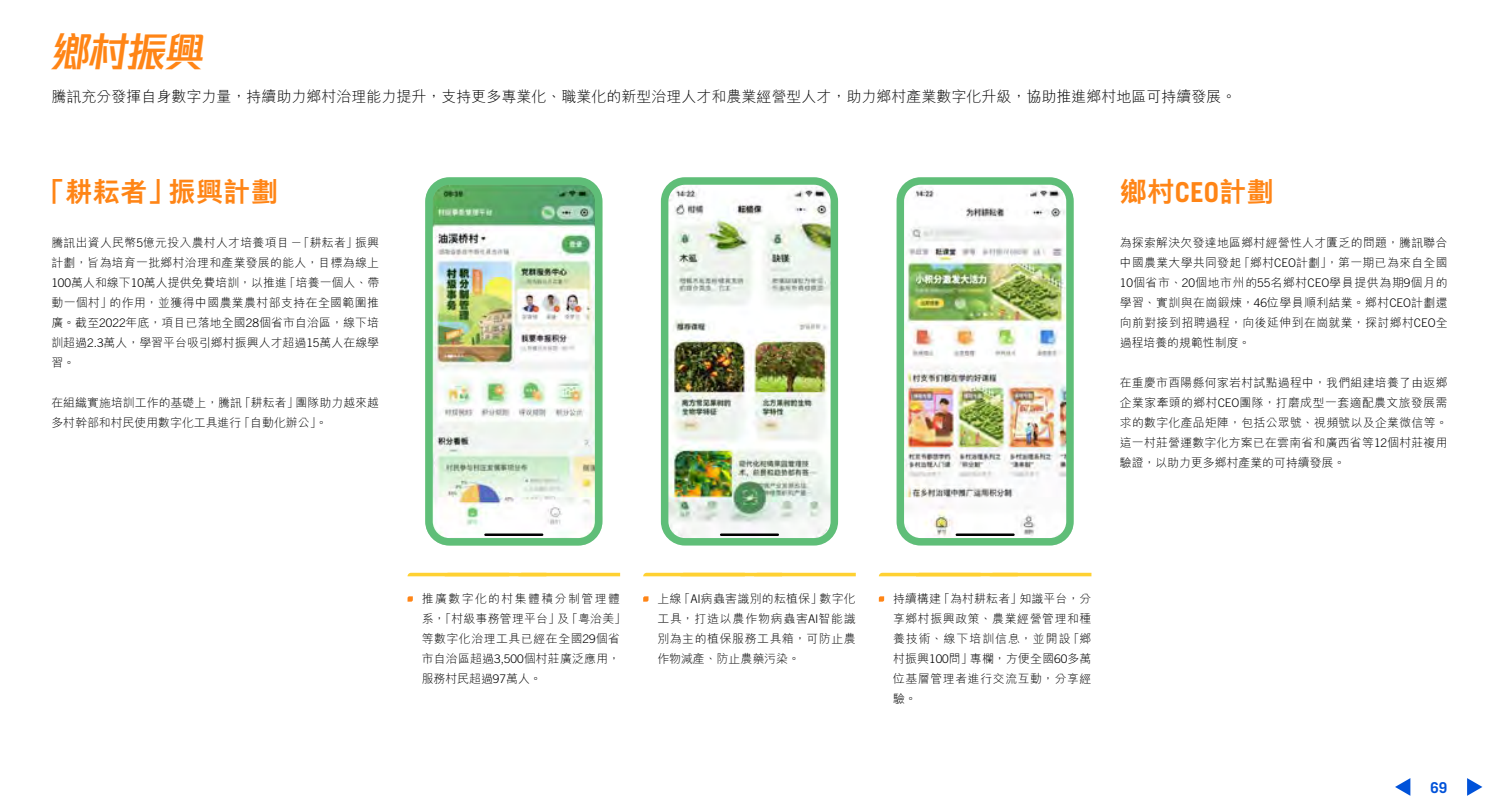
<style>
.page{position:relative;width:1499px;height:810px;background:#fff}
.page>*{position:absolute;margin:0;border:0;box-sizing:border-box;transform-origin:0 0}
.t1{font:40px "Tencent Sans W7";color:#ff8516}
._01_H1{font:800 27.5px "M Hei HK";color:#ff8516}
._01_H1-2{font:300 15px "M Hei HK";color:#000}
.t2{font:700 15px "Trade Gothic LT Std";color:#0052d9}
._00_txt{font:300 11.88px/20px "M Hei HK";letter-spacing:.02em;color:#000;text-align:justify}
._00_txt-2{font:300 11.88px/20px "M Hei HK";letter-spacing:.045em;color:#000}
.s1{font-family:"Trade Gothic LT Std"}
.s2{font-family:"Trade Gothic LT Std";font-weight:700}
</style>
<div class="page">
<svg style="left:407px;top:573px;width:213px;height:3px"></svg>
<svg style="left:407px;top:596px;width:6px;height:5px"></svg>
<svg style="left:643px;top:573px;width:213px;height:3px"></svg>
<svg style="left:643px;top:596px;width:5px;height:5px"></svg>
<svg style="left:879px;top:573px;width:212px;height:3px"></svg>
<svg style="left:879px;top:596px;width:5px;height:5px"></svg>
<img style="left:434px;top:186px;width:168px;height:359px">
<div style="left:425px;top:177px;width:177px;height:368px;border:8px solid #5fbe78;border-radius:20px"></div>
<hr style="left:485px;top:533px;width:57px;height:3px;background:#000">
<img style="left:670px;top:186px;width:159px;height:350px">
<div style="left:661px;top:177px;width:177px;height:368px;border:8px solid #5fbe78;border-radius:20px"></div>
<hr style="left:721px;top:533px;width:57px;height:3px;background:#000">
<img style="left:905px;top:186px;width:160px;height:350px">
<div style="left:896px;top:177px;width:178px;height:368px;border:8px solid #5fbe78;border-radius:20px"></div>
<hr style="left:957px;top:533px;width:56px;height:3px;background:#000">
<svg style="left:1395px;top:778px;width:15px;height:17px"></svg>
<svg style="left:1467px;top:778px;width:15px;height:17px"></svg>
<p class="t1" style="left:51px;top:24px;width:155px">鄉村振興</p>
<p class="_01_H1-2" style="left:51px;top:86px;width:1187px">騰訊充分發揮自身數字力量，持續助力鄉村治理能力提升，支持更多專業化、職業化的新型治理人才和農業經營型人才，助力鄉村產業數字化升級，協助推進鄉村地區可持續發展。</p>
<p class="_01_H1" style="left:38px;top:178px;width:242px">「耕耘者」振興計劃</p>
<p class="_00_txt" style="left:51px;top:232px;width:329px">騰訊出資人民幣<span class="s1">5</span>億元投入農村人才培養項目－「耕耘者」振興計劃，旨為培育一批鄉村治理和產業發展的能人，目標為線上<span class="s1">100</span>萬人和線下<span class="s1">10</span>萬人提供免費培訓，以推進「培養一個人、帶動一個村」的作用，並獲得中國農業農村部支持在全國範圍推廣。截至<span class="s1">2022</span>年底，項目已落地全國<span class="s1">28</span>個省市自治區，線下培訓超過<span class="s1">2.3</span>萬人，學習平台吸引鄉村振興人才超過<span class="s1">15</span>萬人在線學習。</p>
<p class="_00_txt" style="left:51px;top:392px;width:329px">在組織實施培訓工作的基礎上，騰訊「耕耘者」團隊助力越來越多村幹部和村民使用數字化工具進行「自動化辦公」。</p>
<p class="_01_H1" style="left:1120px;top:178px;width:156px">鄉村<span class="s2">CEO</span>計劃</p>
<p class="_00_txt" style="left:1120px;top:232px;width:329px">為探索解決欠發達地區鄉村經營性人才匱乏的問題，騰訊聯合中國農業大學共同發起「鄉村<span class="s1">CEO</span>計劃」，第一期已為來自全國<span class="s1">10</span>個省市、<span class="s1">20</span>個地市州的<span class="s1">55</span>名鄉村<span class="s1">CEO</span>學員提供為期<span class="s1">9</span>個月的學習、實訓與在崗鍛煉，<span class="s1">46</span>位學員順利結業。鄉村<span class="s1">CEO</span>計劃還向前對接到招聘過程，向後延伸到在崗就業，探討鄉村<span class="s1">CEO</span>全過程培養的規範性制度。</p>
<p class="_00_txt" style="left:1120px;top:372px;width:329px">在重慶市酉陽縣何家岩村試點過程中，我們組建培養了由返鄉企業家牽頭的鄉村<span class="s1">CEO</span>團隊，打磨成型一套適配農文旅發展需求的數字化產品矩陣，包括公眾號、視頻號以及企業微信等。這一村莊營運數字化方案已在雲南省和廣西省等<span class="s1">12</span>個村莊複用驗證，以助力更多鄉村產業的可持續發展。</p>
<p class="_00_txt-2" style="left:422px;top:588px;width:206px">推廣數字化的村集體積分制管理體系，「村級事務管理平台」及「粵治美」等數字化治理工具已經在全國<span class="s1">29</span>個省市自治區超過<span class="s1">3,500</span>個村莊廣泛應用，服務村民超過<span class="s1">97</span>萬人。</p>
<p class="_00_txt" style="left:657px;top:588px;width:200px">上線「<span class="s1">AI</span>病蟲害識別的耘植保」數字化工具，打造以農作物病蟲害<span class="s1">AI</span>智能識別為主的植保服務工具箱，可防止農作物減產、防止農藥污染。</p>
<p class="_00_txt" style="left:893px;top:588px;width:200px">持續構建「為村耕耘者」知識平台，分享鄉村振興政策、農業經營管理和種養技術、線下培訓信息，並開設「鄉村振興<span class="s1">100</span>問」專欄，方便全國<span class="s1">60</span>多萬位基層管理者進行交流互動，分享經驗。</p>
<p class="t2" style="left:1430px;top:778px;width:18px">69</p>
</div>
